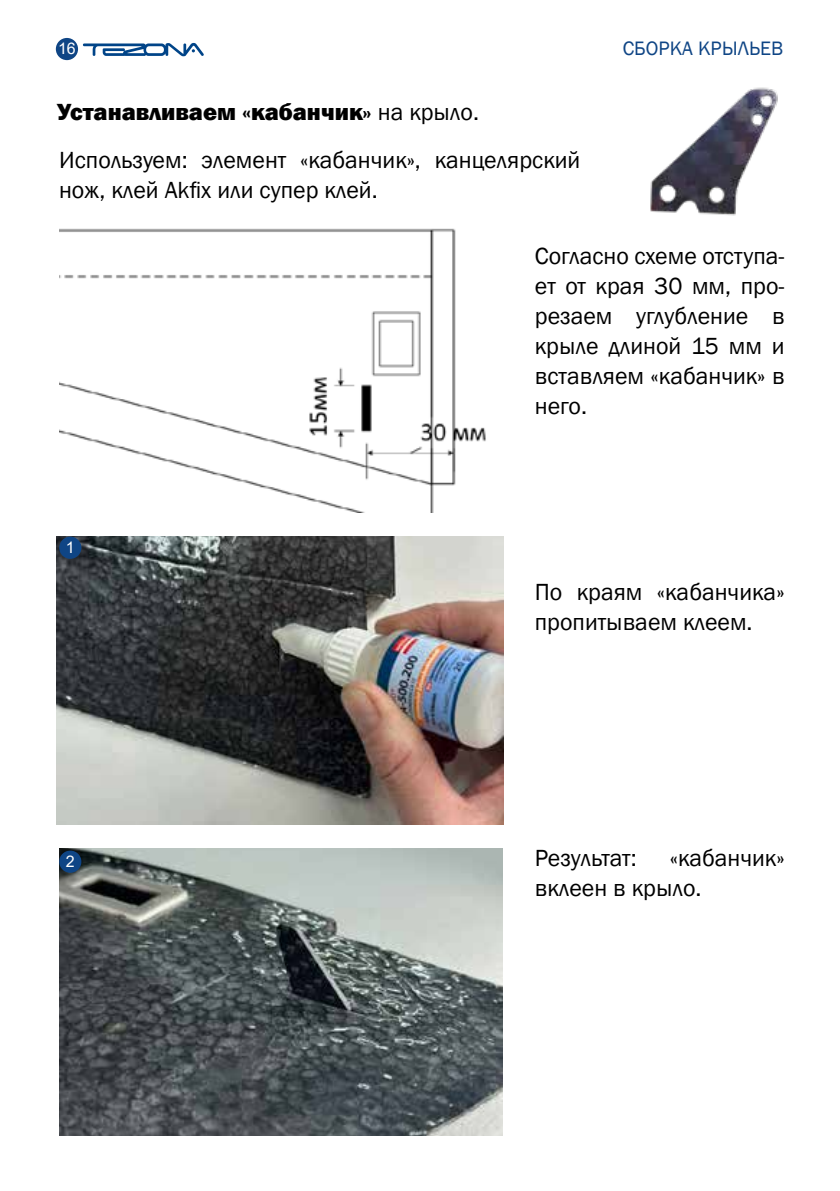
<style>
.page{position:relative;width:840px;height:1191px;background:#fff}
.page>*{position:absolute;margin:0;border:0;box-sizing:border-box;transform-origin:0 0}
.t1{font:24px/30px "Franklin Gothic";color:#000}
.t2{font:800 24px "Franklin Gothic";color:#000}
.t3{font:20px "Franklin Gothic";color:#0f4585}
.t4{font:16px "Arial";color:#fff}
.s1{font-weight:400}
</style>
<div class="page">
<div style="left:56px;top:38px;width:22px;height:22px;background:#0f4585;border-radius:50%"></div>
<svg style="left:83px;top:43px;width:121px;height:13px"></svg>
<img style="left:59px;top:848px;width:443px;height:287px">
<img style="left:57px;top:536px;width:446px;height:288px">
<img style="left:59px;top:228px;width:427px;height:284px">
<img style="left:650px;top:87px;width:128px;height:129px">
<div style="left:59px;top:536px;width:22px;height:23px;background:#0f4585;border-radius:50%"></div>
<div style="left:59px;top:850px;width:22px;height:22px;background:#0f4585;border-radius:50%"></div>
<p class="t4" style="left:58px;top:37px;width:19px">16</p>
<p class="t3" style="left:622px;top:36px;width:162px">СБОРКА КРЫЛЬЕВ</p>
<p class="t2" style="left:58px;top:96px;width:422px">Устанавливаем «кабанчик» <span class="s1">на крыло.</span></p>
<p class="t1" style="left:59px;top:146px;width:522px">Используем: элемент «кабанчик», канцелярский нож, клей Akfix или супер клей.</p>
<p class="t4" style="left:66px;top:536px;width:10px">1</p>
<p class="t4" style="left:66px;top:850px;width:10px">2</p>
<p class="t1" style="left:534px;top:242px;width:251px;text-align:justify">Согласно схеме отступа&shy;ет от края 30 мм, про&shy;резаем углубление в крыле длиной 15 мм и вставляем «кабанчик» в него.</p>
<p class="t1" style="left:534px;top:578px;width:251px">По краям «кабанчика» пропитываем клеем.</p>
<p class="t1" style="left:534px;top:843px;width:251px;text-indent:135px">«кабанчик» вклеен в крыло.</p>
<p class="t1" style="left:534px;top:843px;width:103px">Результат:</p>
</div>
